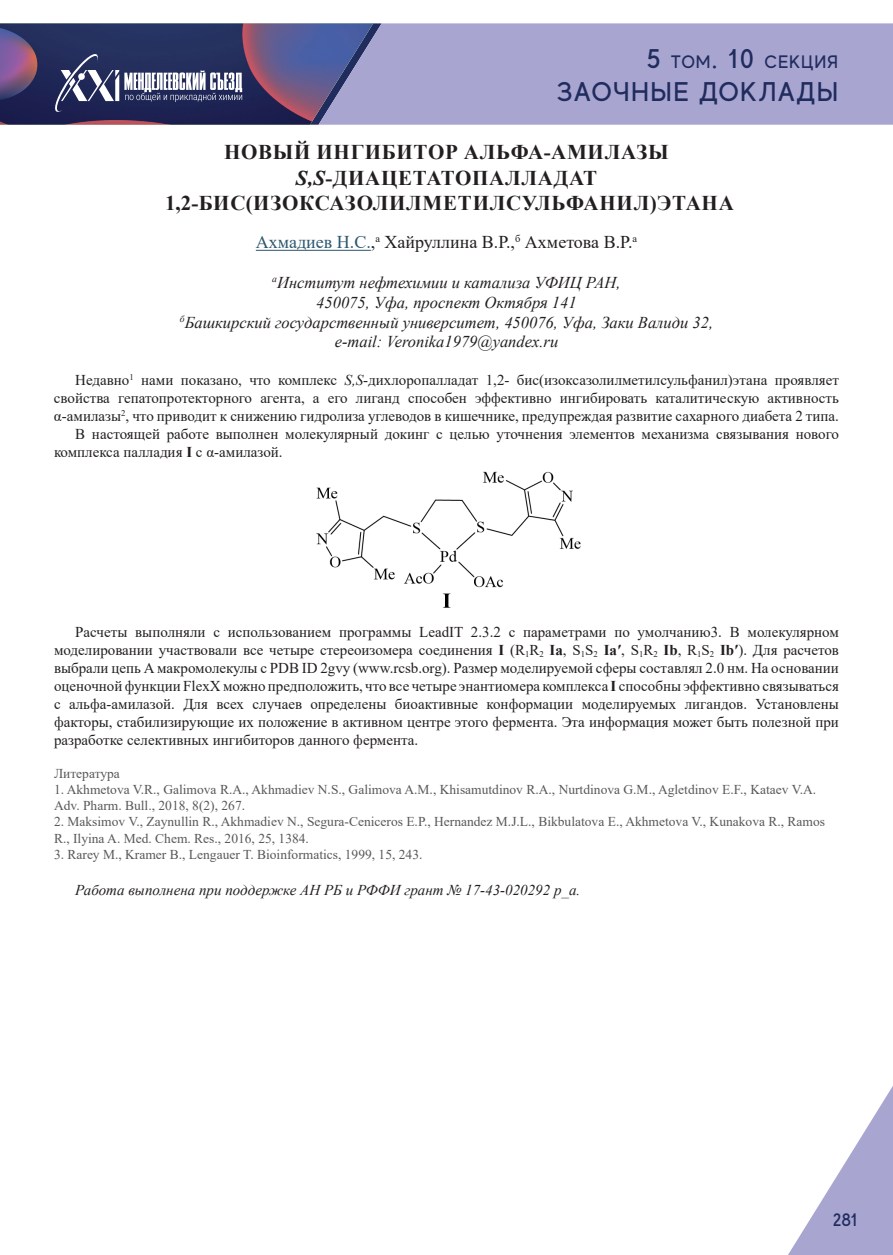
<style>
.page{position:relative;width:893px;height:1255px;background:#fff}
.page>*{position:absolute;margin:0;border:0;box-sizing:border-box;transform-origin:0 0}
.t1{font:500 27px "MADE Evolve Sans";letter-spacing:.05em;color:#1f2c5d}
.t2{font:700 21px/25.2px "Times New Roman";letter-spacing:.035em;color:#231f20;text-align:center}
.t3{font:18px "Times New Roman";color:#231f20}
.t4{font:500 18px "MADE Evolve Sans";letter-spacing:.05em;color:#1f2c5d}
.t5{font:italic 16.5px/19.8px "Times New Roman";color:#231f20;text-align:center}
.t6{font:15px/18px "Times New Roman";color:#231f20;text-align:justify}
.t7{font:italic 15px "Times New Roman";color:#231f20}
.t8{font:13.5px/16.2px "Times New Roman";color:#57585a}
.s1{font-size:27px}
.s2{font-style:italic}
.s3{color:#2e576f}
.s4{font-weight:700}
</style>
<div class="page">
<div style="left:382px;top:23px;width:511px;height:102px;background:#a9a5d1"></div>
<svg style="left:788px;top:1086px;width:105px;height:168px"></svg>
<svg style="left:0;top:23px;width:382px;height:102px;background:#504f7b"></svg>
<hr style="left:256px;top:250px;width:115px;height:1px;background:#2e576f">
<img style="left:316px;top:471px;width:265px;height:137px">
<p class="t4" style="left:647px;top:51px;width:193px"><span class="s1">5</span> ТОМ<span class="s1">. 10</span> СЕКЦИЯ</p>
<h1 class="t1" style="left:557px;top:74px;width:283px">ЗАОЧНЫЕ ДОКЛАДЫ</h1>
<h2 class="t2" style="left:165px;top:139px;width:570px">НОВЫЙ ИНГИБИТОР АЛЬФА-АМИЛАЗЫ<br><span class="s2">S,S</span>-ДИАЦЕТАТОПАЛЛАДАТ<br>1,2-БИС(ИЗОКСАЗОЛИЛМЕТИЛСУЛЬФАНИЛ)ЭТАНA</h2>
<p class="t3" style="left:256px;top:230px;width:383px"><span class="s3">Ахмадиев Н.С.</span>,<sup>а</sup> Хайруллина В.Р.,<sup>б</sup> Ахметова В.Р.<sup>а</sup></p>
<p class="t5" style="left:180px;top:272px;width:535px"><sup>а</sup>Институт нефтехимии и катализа УФИЦ РАН,<br>450075, Уфа, проспект Октября 141<br><sup>б</sup>Башкирский государственный университет, 450076, Уфа, Заки Валиди 32, e-mail: Veronika1979@yandex.ru</p>
<p class="t6" style="left:75px;top:371px;width:765px">Недавно<sup>1</sup> нами показано, что комплекс <span class="s2">S,S</span>-дихлоропалладат 1,2- бис(изоксазолилметилсульфанил)этана проявляет</p>
<p class="t6" style="left:54px;top:389px;width:786px">свойства гепатопротекторного агента, а его лиганд способен эффективно ингибировать каталитическую активность</p>
<p class="t6" style="left:54px;top:407px;width:786px">α-амилазы<sup>2</sup>, что приводит к снижению гидролиза углеводов в кишечнике, предупреждая развитие сахарного диабета 2 типа.</p>
<p class="t6" style="left:75px;top:425px;width:765px">В настоящей работе выполнен молекулярный докинг с целью уточнения элементов механизма связывания нового</p>
<p class="t6" style="left:54px;top:443px;width:230px">комплекса палладия <span class="s4">I</span> с α-амилазой.</p>
<p class="t6" style="left:54px;top:623px;width:786px;text-indent:21px">Расчеты выполняли с использованием программы LeadIT 2.3.2 с параметрами по умолчанию3. В молекулярном моделировании участвовали все четыре стереоизомера соединения <span class="s4">I</span> (R<sub>1</sub>R<sub>2</sub> <span class="s4">Ia</span>, S<sub>1</sub>S<sub>2</sub> <span class="s4">Ia′</span>, S<sub>1</sub>R<sub>2</sub> <span class="s4">Ib</span>, R<sub>1</sub>S<sub>2</sub> <span class="s4">Ib′</span>). Для расчетов выбрали цепь А макромолекулы с PDB ID 2gvy (www.rcsb.org). Размер моделируемой сферы составлял 2.0 нм. На основании оценочной функции FlexX можно предположить, что все четыре энантиомера комплекса <span class="s4">I</span> способны эффективно связываться с альфа-амилазой. Для всех случаев определены биоактивные конформации моделируемых лигандов. Установлены факторы, стабилизирующие их положение в активном центре этого фермента. Эта информация может быть полезной при разработке селективных ингибиторов данного фермента.</p>
<p class="t8" style="left:54px;top:764px;width:67px">Литература</p>
<p class="t8" style="left:54px;top:781px;width:764px">1. Akhmetova V.R., Galimova R.A., Akhmadiev N.S., Galimova A.M., Khisamutdinov R.A., Nurtdinova G.M., Agletdinov E.F., Kataev V.A.<br>Adv. Pharm. Bull., 2018, 8(2), 267.</p>
<p class="t8" style="left:54px;top:813px;width:773px">2. Maksimov V., Zaynullin R., Akhmadiev N., Segura-Ceniceros E.P., Hernandez M.J.L., Bikbulatova E., Akhmetova V., Kunakova R., Ramos<br>R., Ilyina A. Med. Chem. Res., 2016, 25, 1384.</p>
<p class="t8" style="left:54px;top:845px;width:370px">3. Rarey M., Kramer B., Lengauer T. Bioinformatics, 1999, 15, 243.</p>
<p class="t7" style="left:75px;top:879px;width:506px">Работа выполнена при поддержке АН РБ и РФФИ грант № 17-43-020292 р_а.</p>
<p class="t4" style="left:833px;top:1208px;width:26px">281</p>
</div>
